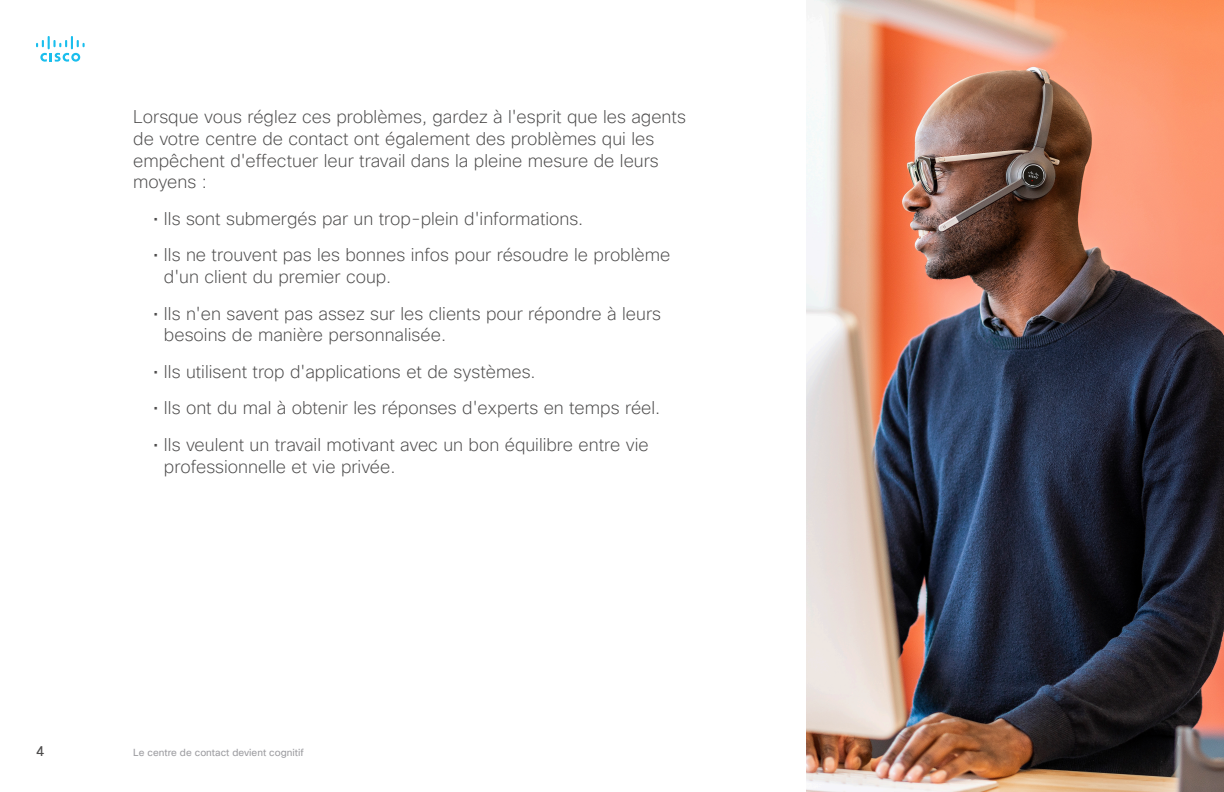
<style>
.page{position:relative;width:1224px;height:792px;background:#fff}
.page>*{position:absolute;margin:0;border:0;box-sizing:border-box;transform-origin:0 0}
.t1{font:200 18px/21.6px "Cisco Sans TT";color:#4d4c4c}
.t2{font:14px "Cisco Sans TT";color:#4d4c4c}
.t3{font:10px "Cisco Sans TT";color:#9e9ea2}
</style>
<div class="page">
<svg style="left:36px;top:36px;width:49px;height:26px"></svg>
<img style="left:806px;top:0;width:418px;height:792px">
<p class="t1" style="left:133px;top:107px;width:554px">Lorsque vous réglez ces problèmes, gardez à l'esprit que les agents de votre centre de contact ont également des problèmes qui les empêchent d'effectuer leur travail dans la pleine mesure de leurs moyens :</p>
<p class="t1" style="left:153px;top:208px;width:432px">• Ils sont submergés par un trop-plein d'informations.</p>
<p class="t1" style="left:164px;top:245px;width:508px;text-indent:-11px">• Ils ne trouvent pas les bonnes infos pour résoudre le problème d'un client du premier coup.</p>
<p class="t1" style="left:164px;top:303px;width:499px;text-indent:-11px">• Ils n'en savent pas assez sur les clients pour répondre à leurs besoins de manière personnalisée.</p>
<p class="t1" style="left:153px;top:361px;width:384px">• Ils utilisent trop d'applications et de systèmes.</p>
<p class="t1" style="left:153px;top:398px;width:509px">• Ils ont du mal à obtenir les réponses d'experts en temps réel.</p>
<p class="t1" style="left:164px;top:434px;width:486px;text-indent:-11px">• Ils veulent un travail motivant avec un bon équilibre entre vie professionnelle et vie privée.</p>
<p class="t2" style="left:36px;top:742px;width:10px">4</p>
<p class="t3" style="left:133px;top:746px;width:172px">Le centre de contact devient cognitif</p>
</div>
